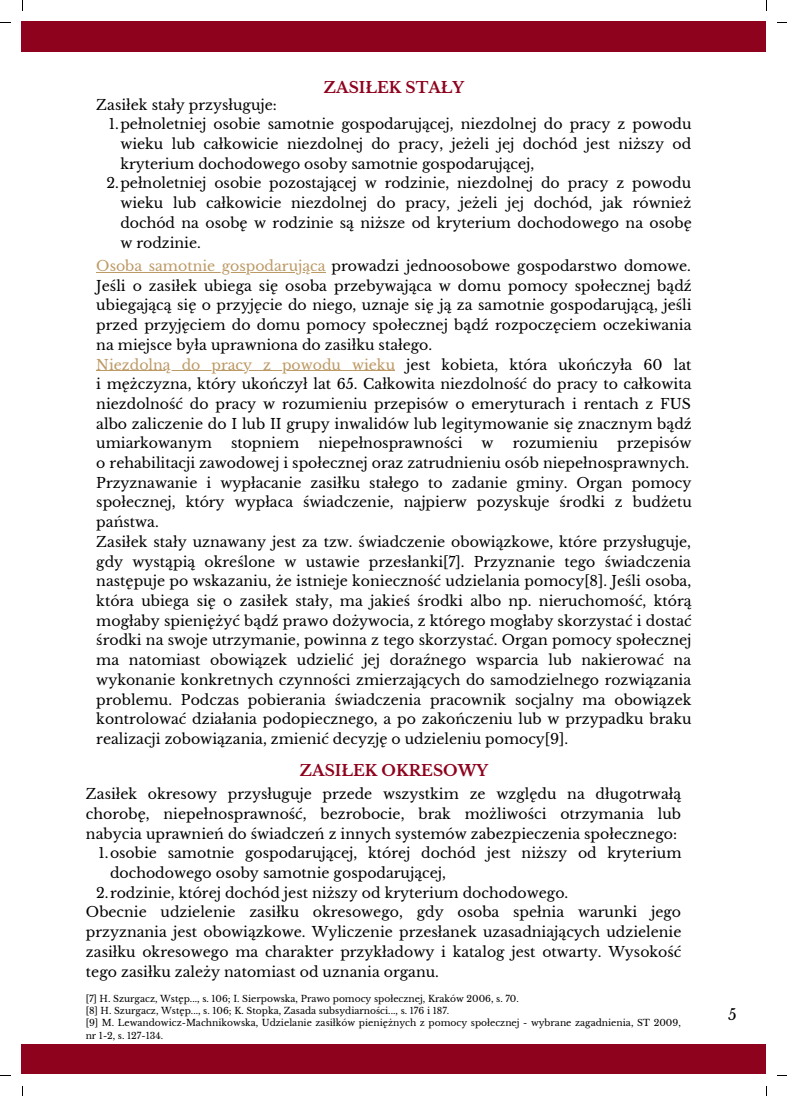
<style>
.page{position:relative;width:787px;height:1096px;background:#fff}
.page>*{position:absolute;margin:0;border:0;box-sizing:border-box;transform-origin:0 0}
.t1{font:700 15.38px "Libre Baskerville";color:#8e021d}
.t2{font:15px "Libre Baskerville";color:#000}
.t3{font:14.12px/19.8px "Libre Baskerville";color:#000}
.t4{font:9.12px/12.1px "Libre Baskerville";color:#000}
.s1{color:#bd9965}
</style>
<div class="page">
<div style="left:22px;top:22px;width:744px;height:30px;background:#8e021d"></div>
<div style="left:22px;top:1044px;width:744px;height:29px;background:#8e021d"></div>
<hr style="left:96px;top:272px;width:230px;height:1px;background:#bd9965">
<hr style="left:96px;top:370px;width:299px;height:1px;background:#bd9965">
<p class="t3" style="left:96px;top:95px;width:182px">Zasiłek stały przysługuje:</p>
<p class="t1" style="left:324px;top:78px;width:142px">ZASIŁEK STAŁY</p>
<p class="t3" style="left:109px;top:114px;width:584px">1.pełnoletniej osobie samotnie gospodarującej, niezdolnej do pracy z powodu</p>
<p class="t3" style="left:120px;top:134px;width:572px">wieku lub całkowicie niezdolnej do pracy, jeżeli jej dochód jest niższy od</p>
<p class="t3" style="left:120px;top:154px;width:416px">kryterium dochodowego osoby samotnie gospodarującej,</p>
<p class="t3" style="left:107px;top:174px;width:586px">2.pełnoletniej osobie pozostającej w rodzinie, niezdolnej do pracy z powodu</p>
<p class="t3" style="left:120px;top:193px;width:572px">wieku lub całkowicie niezdolnej do pracy, jeżeli jej dochód, jak również</p>
<p class="t3" style="left:120px;top:213px;width:573px">dochód na osobę w rodzinie są niższe od kryterium dochodowego na osobę</p>
<p class="t3" style="left:120px;top:233px;width:82px">w rodzinie.</p>
<p class="t3" style="left:96px;top:256px;width:597px"><span class="s1">Osoba samotnie gospodarująca</span> prowadzi jednoosobowe gospodarstwo domowe.<br>Jeśli o zasiłek ubiega się osoba przebywająca w domu pomocy społecznej bądź ubiegającą się o przyjęcie do niego, uznaje się ją za samotnie gospodarującą, jeśli przed przyjęciem do domu pomocy społecznej bądź rozpoczęciem oczekiwania na miejsce była uprawniona do zasiłku stałego.<br><span class="s1">Niezdolną do pracy z powodu wieku</span> jest kobieta, która ukończyła 60 lat i mężczyzna, który ukończył lat 65. Całkowita niezdolność do pracy to całkowita niezdolność do pracy w rozumieniu przepisów o emeryturach i rentach z FUS albo zaliczenie do I lub II grupy inwalidów lub legitymowanie się znacznym bądź umiarkowanym</p>
<p class="t3" style="left:231px;top:433px;width:70px">stopniem</p>
<p class="t3" style="left:318px;top:433px;width:146px">niepełnosprawności</p>
<p class="t3" style="left:482px;top:433px;width:14px">w</p>
<p class="t3" style="left:513px;top:433px;width:87px">rozumieniu</p>
<p class="t3" style="left:96px;top:433px;width:597px;text-indent:521px">przepisów o rehabilitacji zawodowej i społecznej oraz zatrudnieniu osób niepełnosprawnych.<br>Przyznawanie i wypłacanie zasiłku stałego to zadanie gminy. Organ pomocy społecznej, który wypłaca świadczenie, najpierw pozyskuje środki z budżetu państwa.<br>Zasiłek stały uznawany jest za tzw. świadczenie obowiązkowe, które przysługuje, gdy wystąpią określone w ustawie przesłanki[7]. Przyznanie tego świadczenia następuje po wskazaniu, że istnieje konieczność udzielania pomocy[8]. Jeśli osoba, która ubiega się o zasiłek stały, ma jakieś środki albo np. nieruchomość, którą mogłaby spieniężyć bądź prawo dożywocia, z którego mogłaby skorzystać i dostać środki na swoje utrzymanie, powinna z tego skorzystać. Organ pomocy społecznej ma natomiast obowiązek udzielić jej doraźnego wsparcia lub nakierować na wykonanie konkretnych czynności zmierzających do samodzielnego rozwiązania problemu. Podczas pobierania świadczenia pracownik socjalny ma obowiązek kontrolować działania podopiecznego, a po zakończeniu lub w przypadku braku realizacji zobowiązania, zmienić decyzję o udzieleniu pomocy[9].</p>
<p class="t1" style="left:300px;top:760px;width:190px">ZASIŁEK OKRESOWY</p>
<p class="t3" style="left:86px;top:784px;width:597px;text-align:justify">Zasiłek okresowy przysługuje przede wszystkim ze względu na długotrwałą chorobę, niepełnosprawność, bezrobocie, brak możliwości otrzymania lub nabycia uprawnień do świadczeń z innych systemów zabezpieczenia społecznego:</p>
<p class="t3" style="left:99px;top:843px;width:584px">1.osobie samotnie gospodarującej, której dochód jest niższy od kryterium</p>
<p class="t3" style="left:110px;top:863px;width:337px">dochodowego osoby samotnie gospodarującej,</p>
<p class="t3" style="left:96px;top:882px;width:474px">2.rodzinie, której dochód jest niższy od kryterium dochodowego.</p>
<p class="t3" style="left:86px;top:902px;width:597px;text-align:justify">Obecnie udzielenie zasiłku okresowego, gdy osoba spełnia warunki jego przyznania jest obowiązkowe. Wyliczenie przesłanek uzasadniających udzielenie zasiłku okresowego ma charakter przykładowy i katalog jest otwarty. Wysokość tego zasiłku zależy natomiast od uznania organu.</p>
<p class="t4" style="left:86px;top:992px;width:597px">[7] H. Szurgacz, Wstęp..., s. 106; I. Sierpowska, Prawo pomocy społecznej, Kraków 2006, s. 70.<br>[8] H. Szurgacz, Wstęp..., s. 106; K. Stopka, Zasada subsydiarności..., s. 176 i 187.<br>[9] M. Lewandowicz-Machnikowska, Udzielanie zasiłków pieniężnych z pomocy społecznej - wybrane zagadnienia, ST 2009, nr 1-2, s. 127-134.</p>
<p class="t2" style="left:728px;top:1005px;width:10px">5</p>
</div>
